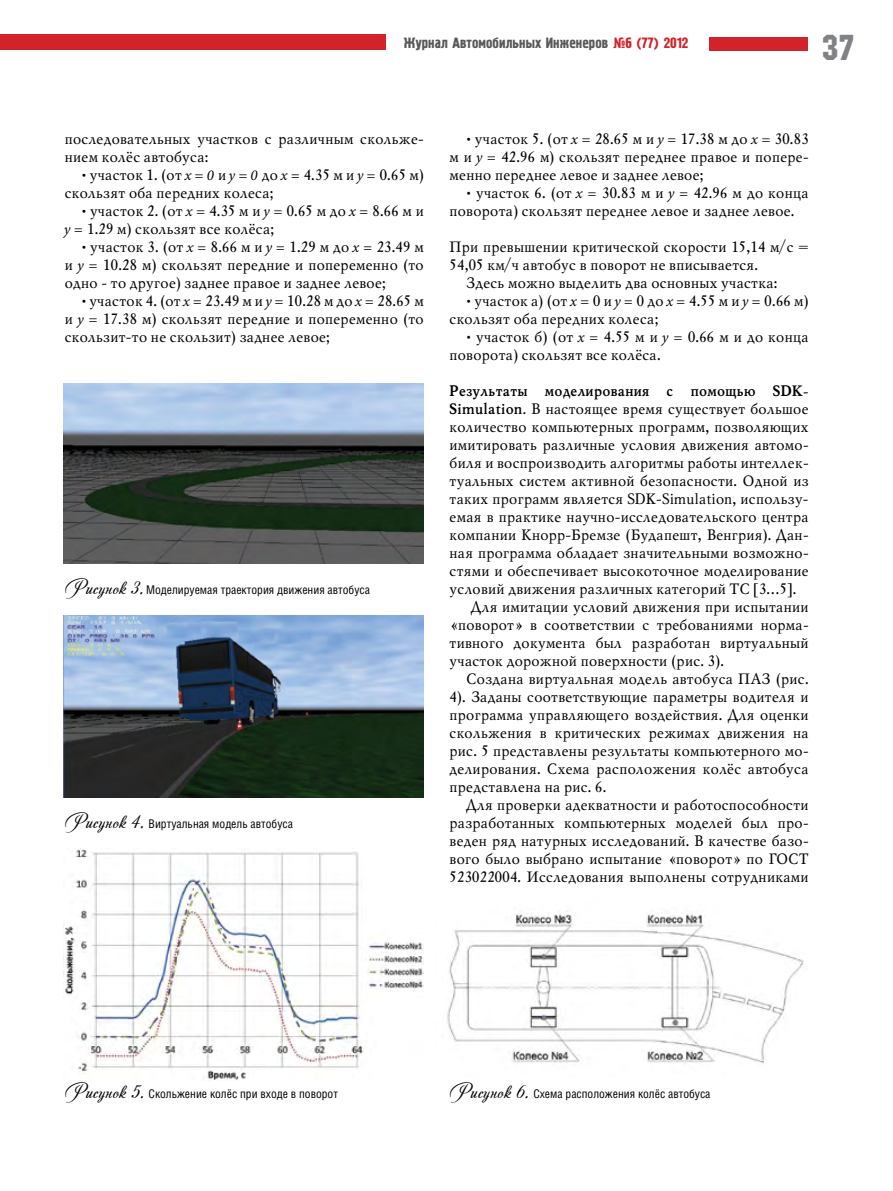
<style>
.page{position:relative;width:893px;height:1191px;background:#fff}
.page>*{position:absolute;margin:0;border:0;box-sizing:border-box;transform-origin:0 0}
.t1{font:36px "Machine C";color:#808285}
.t2{font:15px/18px "Mysl C";color:#000}
.t3{font:15px "Pollock 1 C";color:#58595b}
.t4{font:700 15px "Mysl C";color:#000}
.t5{font:12px "Helios Cond";color:#000}
.s1{color:#d2232a}
.s2{font-family:"Minion Pro";font-style:italic}
.s3{font-family:"Andantinoscript";font-size:21px}
.s4{font-weight:700}
</style>
<div class="page">
<div style="left:0;top:34px;width:386px;height:16px;background:#d2232a"></div>
<div style="left:709px;top:38px;width:99px;height:13px;background:#d2232a"></div>
<img style="left:64px;top:384px;width:359px;height:179px">
<img style="left:64px;top:615px;width:359px;height:182px">
<img style="left:65px;top:848px;width:358px;height:232px">
<img style="left:447px;top:911px;width:357px;height:153px">
<p class="t3" style="left:404px;top:34px;width:286px">Журнал Автомобильных Инженеров <span class="s1">№6 (77) 2012</span></p>
<h1 class="t1" style="left:822px;top:27px;width:34px">37</h1>
<p class="t2" style="left:64px;top:130px;width:361px">последовательных участков с различным скольже&shy;нием колёс автобуса:</p>
<p class="t2" style="left:64px;top:166px;width:361px;text-indent:17px">• участок 1. (от <span class="s2">x = 0</span> и <span class="s2">y = 0</span> до <span class="s2">x =</span> 4.35 м и <span class="s2">y =</span> 0.65 м) скользят оба передних колеса;</p>
<p class="t2" style="left:64px;top:202px;width:361px;text-indent:17px">• участок 2. (от <span class="s2">x =</span> 4.35 м и <span class="s2">y =</span> 0.65 м до <span class="s2">x =</span> 8.66 м и <span class="s2">y =</span> 1.29 м) скользят все колёса;</p>
<p class="t2" style="left:64px;top:238px;width:361px;text-align:justify;text-indent:17px">• участок 3. (от <span class="s2">x =</span> 8.66 м и <span class="s2">y =</span> 1.29 м до <span class="s2">x =</span> 23.49 м и <span class="s2">y =</span> 10.28 м) скользят передние и попеременно (то одно - то другое) заднее правое и заднее левое;</p>
<p class="t2" style="left:64px;top:292px;width:361px;text-align:justify;text-indent:17px">• участок 4. (от <span class="s2">x =</span> 23.49 м и <span class="s2">y =</span> 10.28 м до <span class="s2">x =</span> 28.65 м и <span class="s2">y =</span> 17.38 м) скользят передние и попеременно (то скользит-то не скользит) заднее левое;</p>
<p class="t5" style="left:64px;top:583px;width:308px"><span class="s3">Рисунок 3.</span> Моделируемая траектория движения автобуса</p>
<p class="t5" style="left:64px;top:817px;width:231px"><span class="s3">Рисунок 4.</span> Виртуальная модель автобуса</p>
<p class="t2" style="left:449px;top:130px;width:361px;text-align:justify;text-indent:17px">• участок 5. (от <span class="s2">x =</span> 28.65 м и <span class="s2">y =</span> 17.38 м до <span class="s2">x =</span> 30.83 м и <span class="s2">y =</span> 42.96 м) скользят переднее правое и попере&shy;менно переднее левое и заднее левое;</p>
<p class="t2" style="left:449px;top:184px;width:361px;text-indent:17px">• участок 6. (от <span class="s2">x =</span> 30.83 м и <span class="s2">y =</span> 42.96 м до конца поворота) скользят переднее левое и заднее левое.</p>
<p class="t2" style="left:449px;top:238px;width:361px">При превышении критической скорости 15,14 м/с =</p>
<p class="t2" style="left:449px;top:256px;width:310px">54,05 км/ч автобус в поворот не вписывается.</p>
<p class="t2" style="left:466px;top:274px;width:313px">Здесь можно выделить два основных участка:</p>
<p class="t2" style="left:449px;top:292px;width:361px;text-indent:17px">• участок а) (от <span class="s2">x =</span> 0 и <span class="s2">y =</span> 0 до <span class="s2">x =</span> 4.55 м и <span class="s2">y =</span> 0.66 м) скользят оба передних колеса;</p>
<p class="t2" style="left:449px;top:328px;width:361px;text-indent:17px">• участок б) (от <span class="s2">x =</span> 4.55 м и <span class="s2">y =</span> 0.66 м и до конца поворота) скользят все колёса.</p>
<p class="t4" style="left:449px;top:383px;width:361px">Результаты моделирования с помощью SDK-</p>
<p class="t2" style="left:449px;top:400px;width:361px"><span class="s4">Simulation.</span> В настоящее время существует большое</p>
<p class="t2" style="left:449px;top:418px;width:361px">количество компьютерных программ, позволяющих</p>
<p class="t2" style="left:449px;top:436px;width:361px">имитировать различные условия движения автомо-</p>
<p class="t2" style="left:449px;top:454px;width:361px">биля и воспроизводить алгоритмы работы интеллек-</p>
<p class="t2" style="left:449px;top:472px;width:361px">туальных систем активной безопасности. Одной из</p>
<p class="t2" style="left:449px;top:490px;width:361px">таких программ является SDK-Simulation, использу-</p>
<p class="t2" style="left:449px;top:508px;width:361px">емая в практике научно-исследовательского центра</p>
<p class="t2" style="left:449px;top:526px;width:361px">компании Кнорр-Бремзе (Будапешт, Венгрия). Дан-</p>
<p class="t2" style="left:449px;top:544px;width:361px">ная программа обладает значительными возможно-</p>
<p class="t2" style="left:449px;top:562px;width:361px">стями и обеспечивает высокоточное моделирование</p>
<p class="t2" style="left:449px;top:580px;width:348px">условий движения различных категорий ТС [3…5].</p>
<p class="t2" style="left:470px;top:598px;width:339px">Для имитации условий движения при испытании</p>
<p class="t2" style="left:449px;top:616px;width:361px">«поворот» в соответствии с требованиями норма-</p>
<p class="t2" style="left:449px;top:634px;width:361px">тивного документа был разработан виртуальный</p>
<p class="t2" style="left:449px;top:652px;width:276px">участок дорожной поверхности (рис. 3).</p>
<p class="t2" style="left:466px;top:670px;width:344px">Создана виртуальная модель автобуса ПАЗ (рис.</p>
<p class="t2" style="left:449px;top:688px;width:361px">4). Заданы соответствующие параметры водителя и</p>
<p class="t2" style="left:449px;top:706px;width:361px">программа управляющего воздействия. Для оценки</p>
<p class="t2" style="left:449px;top:724px;width:361px">скольжения в критических режимах движения на</p>
<p class="t2" style="left:449px;top:742px;width:361px">рис. 5 представлены результаты компьютерного мо-</p>
<p class="t2" style="left:449px;top:760px;width:361px">делирования. Схема расположения колёс автобуса</p>
<p class="t2" style="left:449px;top:778px;width:159px">представлена на рис. 6.</p>
<p class="t2" style="left:466px;top:796px;width:344px">Для проверки адекватности и работоспособности</p>
<p class="t2" style="left:449px;top:814px;width:361px">разработанных компьютерных моделей был про-</p>
<p class="t2" style="left:449px;top:832px;width:361px">веден ряд натурных исследований. В качестве базо-</p>
<p class="t2" style="left:449px;top:850px;width:360px">вого было выбрано испытание «поворот» по ГОСТ</p>
<p class="t2" style="left:449px;top:868px;width:361px">523022004. Исследования выполнены сотрудниками</p>
<p class="t5" style="left:64px;top:1087px;width:276px"><span class="s3">Рисунок 5.</span> Скольжение колёс при входе в поворот</p>
<p class="t5" style="left:449px;top:1087px;width:263px"><span class="s3">Рисунок 6.</span> Схема расположения колёс автобуса</p>
</div>
